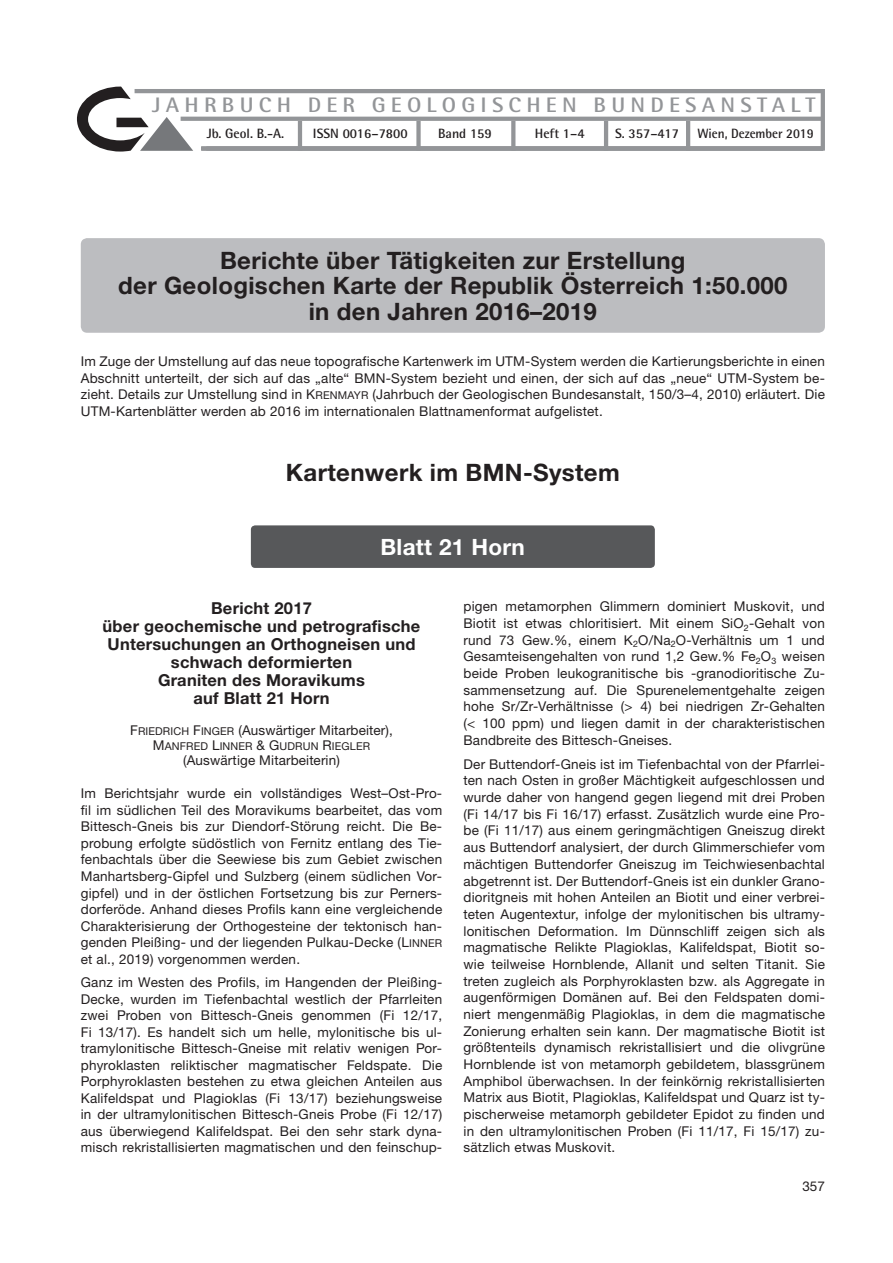
<style>
.page{position:relative;width:893px;height:1263px;background:#fff}
.page>*{position:absolute;margin:0;border:0;box-sizing:border-box;transform-origin:0 0}
._01_titel_kart_weiß{font:700 24px/25.5px "Helvetica Neue LTW1 G";letter-spacing:.015em;color:#231f20;text-align:center}
._01_titel_kart_weiß-2{font:700 22.5px "Helvetica Neue LTW1 G";letter-spacing:.015em;color:#fff}
.t1{font:700 21px "Rotis Semi Sans Std";letter-spacing:.23em;color:#939598;scale:1.08 1}
._1_zwiti{font:700 16.5px/18px "Helvetica Neue LTW1 G";letter-spacing:.015em;color:#231f20;text-align:center}
._15_fließ_deutsch{font:13.5px/16.6px "Helvetica Neue LTW1 G";letter-spacing:.015em;color:#231f20;text-align:justify}
._15_fließ_deutsch_ab{font:13.5px/16.5px "Helvetica Neue LTW1 G";letter-spacing:.015em;color:#231f20;text-align:justify}
.autorin_ohne_caps{font:13.5px "Helvetica Neue LTW1 G";letter-spacing:.01em;color:#231f20}
.t2{font:700 13.5px "Rotis Semi Sans Std";color:#231f20}
.t3{font:700 13.5px "Rotis Semi Sans Std";color:#231f20;scale:.95 1}
.autorin_ohne_caps-2{font:10.8px "Helvetica Neue LTW1 G Roman SC800";letter-spacing:.015em;color:#231f20}
.s1{font-family:"Helvetica Neue LTW1 G Roman SC800"}
.s2{font-family:"Helvetica Neue LTW1 G Roman SC800";font-size:10.8px}
.s3{font-size:13.5px}
.s4{font-family:"Helvetica Neue LTW1 G";font-size:13.5px}
</style>
<div class="page">
<hr style="left:821px;top:89px;width:4px;height:62px;background:#939598">
<svg style="left:77px;top:87px;width:116px;height:65px"></svg>
<hr style="left:135px;top:89px;width:688px;height:4px;background:#939598">
<hr style="left:181px;top:117px;width:642px;height:4px;background:#939598">
<div style="left:202px;top:146px;width:621px;height:5px;background:#939598"></div>
<hr style="left:298px;top:121px;width:4px;height:30px;background:#939598">
<div style="left:416px;top:121px;width:5px;height:30px;background:#939598"></div>
<hr style="left:604px;top:121px;width:4px;height:30px;background:#939598">
<svg style="left:511px;top:121px;width:4px;height:25px"></svg>
<hr style="left:686px;top:121px;width:4px;height:30px;background:#939598">
<div style="left:81px;top:238px;width:744px;height:95px;background:#bcbdc0;border-radius:6px"></div>
<div style="left:251px;top:525px;width:404px;height:43px;background:#57585a;border-radius:4px"></div>
<p class="t1" style="left:152px;top:92px;width:616px">JAHRBUCH DER GEOLOGISCHEN BUNDESANSTALT</p>
<p class="t2" style="left:207px;top:126px;width:79px">Jb. Geol. B.-A.</p>
<p class="t2" style="left:313px;top:125px;width:96px">ISSN 0016–7800</p>
<p class="t2" style="left:438px;top:125px;width:55px">Band 159</p>
<p class="t2" style="left:535px;top:125px;width:51px">Heft 1–4</p>
<p class="t2" style="left:615px;top:125px;width:66px">S. 357–417</p>
<p class="t3" style="left:697px;top:125px;width:124px">Wien, Dezember 2019</p>
<p class="_01_titel_kart_weiß" style="left:118px;top:247px;width:671px">Berichte über Tätigkeiten zur Erstellung<br>der Geologischen Karte der Republik Österreich 1:50.000 in den Jahren 2016–2019</p>
<p class="_15_fließ_deutsch" style="left:81px;top:353px;width:746px">Im Zuge der Umstellung auf das neue topografische Kartenwerk im UTM-System werden die Kartierungsberichte in einen Abschnitt unterteilt, der sich auf das „alte“ BMN-System bezieht und einen, der sich auf das „neue“ UTM-System be&shy;zieht. Details zur Umstellung sind in <span class="s1">K</span><span class="s2">RENMAYR</span> (Jahrbuch der Geologischen Bundesanstalt, 150/3–4, 2010) erläutert. Die UTM-Kartenblätter werden ab 2016 im internationalen Blattnamenformat aufgelistet.</p>
<p class="_01_titel_kart_weiß" style="left:286px;top:459px;width:335px">Kartenwerk im BMN-System</p>
<p class="_01_titel_kart_weiß-2" style="left:380px;top:533px;width:146px">Blatt 21 Horn</p>
<p class="_1_zwiti" style="left:103px;top:598px;width:319px">Bericht 2017<br>über geochemische und petrografische<br>Untersuchungen an Orthogneisen und schwach deformierten<br>Graniten des Moravikums<br>auf Blatt 21 Horn</p>
<p class="autorin_ohne_caps" style="left:130px;top:722px;width:264px"><span class="s1">F</span><span class="s2">RIEDRICH</span> <span class="s1">F</span><span class="s2">INGER</span> (Auswärtiger Mitarbeiter),</p>
<p class="autorin_ohne_caps-2" style="left:153px;top:740px;width:219px"><span class="s3">M</span>ANFRED <span class="s3">L</span>INNER <span class="s4">&amp;</span> <span class="s3">G</span>UDRUN <span class="s3">R</span>IEGLER</p>
<p class="autorin_ohne_caps" style="left:183px;top:752px;width:158px">(Auswärtige Mitarbeiterin)</p>
<p class="_15_fließ_deutsch_ab" style="left:81px;top:785px;width:363px">Im Berichtsjahr wurde ein vollständiges West–Ost-Pro&shy;fil im südlichen Teil des Moravikums bearbeitet, das vom Bittesch-Gneis bis zur Diendorf-Störung reicht. Die Be&shy;probung erfolgte südöstlich von Fernitz entlang des Tie&shy;fenbachtals über die Seewiese bis zum Gebiet zwischen Manhartsberg-Gipfel und Sulzberg (einem südlichen Vor&shy;gipfel) und in der östlichen Fortsetzung bis zur Perners&shy;dorferöde. Anhand dieses Profils kann eine vergleichende Charakterisierung der Orthogesteine der tektonisch han&shy;genden Pleißing- und der liegenden Pulkau-Decke (<span class="s1">L</span><span class="s2">INNER </span>et al. , 2019) vorgenommen werden.</p>
<p class="_15_fließ_deutsch_ab" style="left:81px;top:974px;width:363px">Ganz im Westen des Profils, im Hangenden der Pleißing-Decke, wurden im Tiefenbachtal westlich der Pfarrleiten zwei Proben von Bittesch-Gneis genommen (Fi 12/17, Fi 13/17). Es handelt sich um helle, mylonitische bis ul&shy;tramylonitische Bittesch-Gneise mit relativ wenigen Por&shy;phyroklasten reliktischer magmatischer Feldspate. Die Porphyroklasten bestehen zu etwa gleichen Anteilen aus Kalifeldspat und Plagioklas (Fi 13/17) beziehungsweise in der ultramylonitischen Bittesch-Gneis Probe (Fi 12/17) aus überwiegend Kalifeldspat. Bei den sehr stark dyna&shy;misch rekristallisierten magmatischen und den feinschup-</p>
<p class="_15_fließ_deutsch_ab" style="left:463px;top:598px;width:363px">pigen metamorphen Glimmern dominiert Muskovit, und Biotit ist etwas chloritisiert. Mit einem SiO<sub>2</sub>-Gehalt von rund 73 Gew. %, einem K<sub>2</sub>O/Na<sub>2</sub>O-Verhältnis um 1 und Gesamteisengehalten von rund 1,2 Gew. % Fe<sub>2</sub>O<sub>3</sub> weisen beide Proben leukogranitische bis -granodioritische Zu&shy;sammensetzung auf. Die Spurenelementgehalte zeigen hohe Sr/Zr-Verhältnisse (&gt; 4) bei niedrigen Zr-Gehalten (&lt; 100 ppm) und liegen damit in der charakteristischen Bandbreite des Bittesch-Gneises.</p>
<p class="_15_fließ_deutsch" style="left:463px;top:755px;width:363px">Der Buttendorf-Gneis ist im Tiefenbachtal von der Pfarrlei&shy;ten nach Osten in großer Mächtigkeit aufgeschlossen und wurde daher von hangend gegen liegend mit drei Proben (Fi 14/17 bis Fi 16/17) erfasst. Zusätzlich wurde eine Pro&shy;be (Fi 11/17) aus einem geringmächtigen Gneiszug direkt aus Buttendorf analysiert, der durch Glimmerschiefer vom mächtigen Buttendorfer Gneiszug im Teichwiesenbachtal abgetrennt ist. Der Buttendorf-Gneis ist ein dunkler Grano&shy;dioritgneis mit hohen Anteilen an Biotit und einer verbrei&shy;teten Augentextur, infolge der mylonitischen bis ultramy&shy;lonitischen Deformation. Im Dünnschliff zeigen sich als magmatische Relikte Plagioklas, Kalifeldspat, Biotit so&shy;wie teilweise Hornblende, Allanit und selten Titanit. Sie treten zugleich als Porphyroklasten bzw. als Aggregate in augenförmigen Domänen auf. Bei den Feldspaten domi&shy;niert mengenmäßig Plagioklas, in dem die magmatische Zonierung erhalten sein kann. Der magmatische Biotit ist größtenteils dynamisch rekristallisiert und die olivgrüne Hornblende ist von metamorph gebildetem, blassgrünem Amphibol überwachsen. In der feinkörnig rekristallisierten Matrix aus Biotit, Plagioklas, Kalifeldspat und Quarz ist ty&shy;pischerweise metamorph gebildeter Epidot zu finden und in den ultramylonitischen Proben (Fi 11/17, Fi 15/17) zu&shy;sätzlich etwas Muskovit.</p>
<p class="_15_fließ_deutsch" style="left:802px;top:1177px;width:24px">357</p>
</div>
